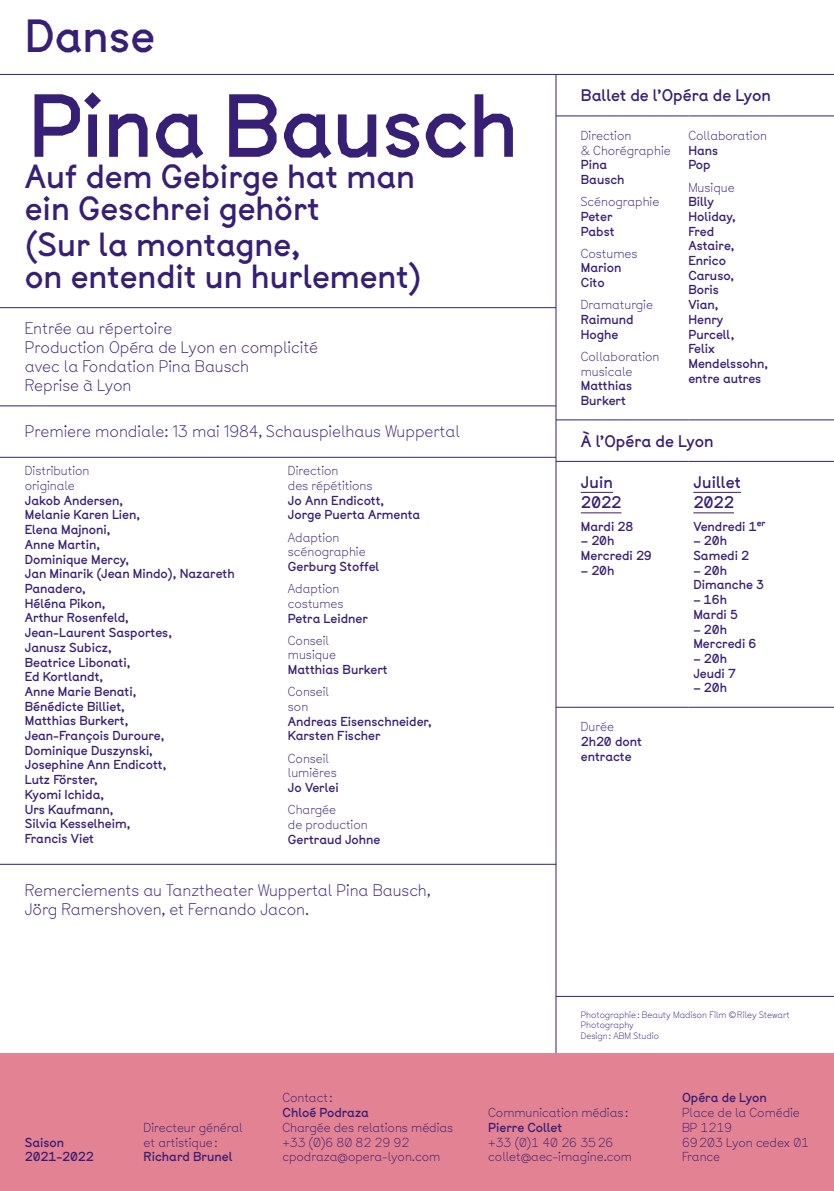
<style>
.page{position:relative;width:834px;height:1191px;background:#fff}
.page>*{position:absolute;margin:0;border:0;box-sizing:border-box;transform-origin:0 0}
.RECTO___TITRE___LONG{font:84px "Btp";letter-spacing:-.01em;color:#371f75}
.t1{font:43.75px "Btp";color:#371f75}
.VERSO___COMPOSITEUR{font:31.5px/31.5px "Btp";color:#371f75}
.VERSO___GENRE_COPRO{font:300 15.75px/18.9px "Btp";color:#371f75}
.GENRE_LIEU{font:15.75px "Btp";color:#371f75}
.DATE{font:15.75px/20.5px "Btp";letter-spacing:.01em;color:#371f75}
.INFO_1_5{font:12.25px/14.7px "Btp";color:#371f75}
.VERSO___FOOTER{font:300 12.25px/14.7px "Btp";color:#371f75}
.INFO_1_5-2{font:300 12.25px/14.7px "Btp";color:#371f75}
.INFO_0{font:12.25px "Btp";color:#371f75}
.VERSO___FOOTER-2{font:12.25px/14.7px "Btp";color:#371f75}
.VERSO___COPYRIGHTS{font:300 8.75px/10.5px "Btp";color:#371f75}
.s1{font-weight:300}
.s2{font-weight:400}
</style>
<div class="page">
<hr style="left:555px;top:75px;width:1px;height:1037px;background:#371f75">
<hr style="left:0;top:74px;width:833px;height:1px;background:#371f75">
<hr style="left:556px;top:996px;width:277px;height:1px;background:#371f75">
<hr style="left:556px;top:461px;width:132px;height:1px;background:#371f75">
<hr style="left:688px;top:461px;width:145px;height:1px;background:#371f75">
<hr style="left:556px;top:707px;width:132px;height:1px;background:#371f75">
<hr style="left:688px;top:707px;width:145px;height:1px;background:#371f75">
<hr style="left:556px;top:419px;width:132px;height:1px;background:#371f75">
<hr style="left:688px;top:419px;width:145px;height:1px;background:#371f75">
<hr style="left:556px;top:115px;width:132px;height:1px;background:#371f75">
<hr style="left:688px;top:115px;width:145px;height:1px;background:#371f75">
<hr style="left:580px;top:492px;width:33px;height:1px;background:#371f75">
<hr style="left:580px;top:512px;width:41px;height:1px;background:#371f75">
<hr style="left:693px;top:492px;width:48px;height:1px;background:#371f75">
<hr style="left:693px;top:512px;width:40px;height:1px;background:#371f75">
<hr style="left:0;top:307px;width:556px;height:1px;background:#371f75">
<hr style="left:0;top:405px;width:556px;height:1px;background:#371f75">
<hr style="left:0;top:457px;width:556px;height:1px;background:#371f75">
<hr style="left:0;top:864px;width:556px;height:1px;background:#371f75">
<div style="left:0;top:1053px;width:833px;height:138px;background:#e38293"></div>
<h2 class="t1" style="left:25px;top:4px;width:132px">Danse</h2>
<p class="RECTO___TITRE___LONG" style="left:28px;top:65px;width:491px">Pina Bausch</p>
<p class="VERSO___COMPOSITEUR" style="left:25px;top:161px;width:391px">Auf dem Gebirge hat man ein Geschrei gehört</p>
<p class="VERSO___COMPOSITEUR" style="left:25px;top:229px;width:398px">(Sur la montagne,<br>on entendit un hurlement)</p>
<p class="VERSO___GENRE_COPRO" style="left:25px;top:319px;width:295px">Entrée au répertoire<br>Production Opéra de Lyon en complicité avec la Fondation Pina Bausch</p>
<p class="VERSO___GENRE_COPRO" style="left:25px;top:375px;width:108px">Reprise à Lyon</p>
<p class="VERSO___GENRE_COPRO" style="left:25px;top:422px;width:436px">Premiere mondiale: 13 mai 1984, Schauspielhaus Wuppertal</p>
<p class="INFO_1_5" style="left:25px;top:463px;width:211px"><span class="s1">Distribution<br>originale<br></span>Jakob Andersen,<br>Melanie Karen Lien,<br>Elena Majnoni,<br>Anne Martin,<br>Dominique Mercy,<br>Jan Minarik (Jean Mindo), Nazareth<br>Panadero,<br>Héléna Pikon,<br>Arthur Rosenfeld,<br>Jean-Laurent Sasportes,<br>Janusz Subicz,<br>Beatrice Libonati,<br>Ed Kortlandt,<br>Anne Marie Benati,<br>Bénédicte Billiet,<br>Matthias Burkert,<br>Jean-François Duroure,<br>Dominique Duszynski,<br>Josephine Ann Endicott,<br>Lutz Förster,<br>Kyomi Ichida,<br>Urs Kaufmann,<br>Silvia Kesselheim,<br>Francis Viet</p>
<p class="INFO_1_5" style="left:288px;top:463px;width:134px"><span class="s1">Direction<br>des répétitions<br></span>Jo Ann Endicott,<br>Jorge Puerta Armenta</p>
<p class="INFO_1_5-2" style="left:288px;top:529px;width:93px">Adaption scénographie<br><span class="s2">Gerburg Stoffel</span></p>
<p class="INFO_1_5-2" style="left:288px;top:581px;width:80px">Adaption costumes<br><span class="s2">Petra Leidner</span></p>
<p class="INFO_1_5" style="left:288px;top:633px;width:101px"><span class="s1">Conseil<br>musique<br></span>Matthias Burkert</p>
<p class="INFO_1_5" style="left:288px;top:684px;width:145px"><span class="s1">Conseil<br>son<br></span>Andreas Eisenschneider,<br>Karsten Fischer</p>
<p class="INFO_1_5-2" style="left:288px;top:750px;width:52px">Conseil lumières<br><span class="s2">Jo Verlei</span></p>
<p class="INFO_1_5-2" style="left:288px;top:802px;width:94px">Chargée<br>de production<br><span class="s2">Gertraud Johne</span></p>
<p class="VERSO___GENRE_COPRO" style="left:25px;top:880px;width:407px">Remerciements au Tanztheater Wuppertal Pina Bausch,<br>Jörg Ramershoven, et Fernando Jacon.</p>
<p class="GENRE_LIEU" style="left:580px;top:84px;width:191px">Ballet de l’Opéra de Lyon</p>
<p class="INFO_1_5-2" style="left:580px;top:128px;width:91px">Direction<br>&amp; Chorégraphie<br><span class="s2">Pina<br>Bausch</span></p>
<p class="INFO_1_5-2" style="left:580px;top:194px;width:80px">Scénographie<br><span class="s2">Peter<br>Pabst</span></p>
<p class="INFO_1_5" style="left:580px;top:246px;width:58px"><span class="s1">Costumes<br></span>Marion<br>Cito</p>
<p class="INFO_1_5" style="left:580px;top:297px;width:74px"><span class="s1">Dramaturgie<br></span>Raimund<br>Hoghe</p>
<p class="INFO_1_5-2" style="left:580px;top:349px;width:80px">Collaboration musicale<br><span class="s2">Matthias<br>Burkert</span></p>
<p class="INFO_1_5-2" style="left:688px;top:128px;width:80px">Collaboration<br><span class="s2">Hans<br>Pop</span></p>
<p class="INFO_1_5" style="left:688px;top:180px;width:81px"><span class="s1">Musique<br></span>Billy<br>Holiday,<br>Fred<br>Astaire,<br>Enrico<br>Caruso,<br>Boris<br>Vian,<br>Henry<br>Purcell,<br>Felix<br>Mendelssohn, entre autres</p>
<p class="GENRE_LIEU" style="left:580px;top:429px;width:134px">À l’Opéra de Lyon</p>
<p class="DATE" style="left:580px;top:472px;width:42px">Juin<br>2022</p>
<p class="INFO_0" style="left:580px;top:517px;width:54px">Mardi 28</p>
<p class="INFO_0" style="left:580px;top:532px;width:35px">– 20h</p>
<p class="INFO_1_5" style="left:580px;top:548px;width:72px">Mercredi 29</p>
<p class="INFO_1_5" style="left:580px;top:563px;width:35px">– 20h</p>
<p class="DATE" style="left:693px;top:472px;width:49px">Juillet<br>2022</p>
<p class="INFO_0" style="left:693px;top:517px;width:74px">Vendredi 1er</p>
<p class="INFO_0" style="left:693px;top:532px;width:35px">– 20h</p>
<p class="INFO_0" style="left:693px;top:546px;width:57px">Samedi 2</p>
<p class="INFO_0" style="left:693px;top:561px;width:35px">– 20h</p>
<p class="INFO_0" style="left:693px;top:576px;width:72px">Dimanche 3</p>
<p class="INFO_0" style="left:693px;top:591px;width:35px">– 16h</p>
<p class="INFO_0" style="left:693px;top:605px;width:46px">Mardi 5</p>
<p class="INFO_0" style="left:693px;top:620px;width:35px">– 20h</p>
<p class="INFO_0" style="left:693px;top:635px;width:65px">Mercredi 6</p>
<p class="INFO_0" style="left:693px;top:649px;width:35px">– 20h</p>
<p class="INFO_1_5" style="left:693px;top:666px;width:44px">Jeudi 7</p>
<p class="INFO_1_5" style="left:693px;top:680px;width:35px">– 20h</p>
<p class="INFO_1_5" style="left:580px;top:719px;width:63px"><span class="s1">Durée<br></span>2h20 dont entracte</p>
<p class="VERSO___COPYRIGHTS" style="left:580px;top:1009px;width:210px">Photographie: Beauty Madison Film ©Riley Stewart<br>Photography<br>Design: ABM Studio</p>
<p class="VERSO___FOOTER-2" style="left:25px;top:1134px;width:70px">Saison<br>2021-2022</p>
<p class="VERSO___FOOTER" style="left:144px;top:1119px;width:101px">Directeur général et artistique:<br><span class="s2">Richard Brunel</span></p>
<p class="VERSO___FOOTER" style="left:144px;top:1149px;width:37px">danse</p>
<p class="VERSO___FOOTER" style="left:282px;top:1090px;width:172px">Contact:<br><span class="s2">Chloé Podraza<br></span>Chargée des relations médias +33 (0)6 80 82 29 92 cpodraza@opera-lyon.com</p>
<p class="VERSO___FOOTER" style="left:488px;top:1105px;width:145px">Communication médias :<br><span class="s2">Pierre Collet<br></span>+33 (0)1 40 26 3526 collet@aec-imagine.com</p>
<p class="VERSO___FOOTER" style="left:682px;top:1090px;width:129px"><span class="s2">Opéra de Lyon<br></span>Place de la Comédie<br>BP 1219<br>69203 Lyon cedex 01<br>France</p>
</div>
